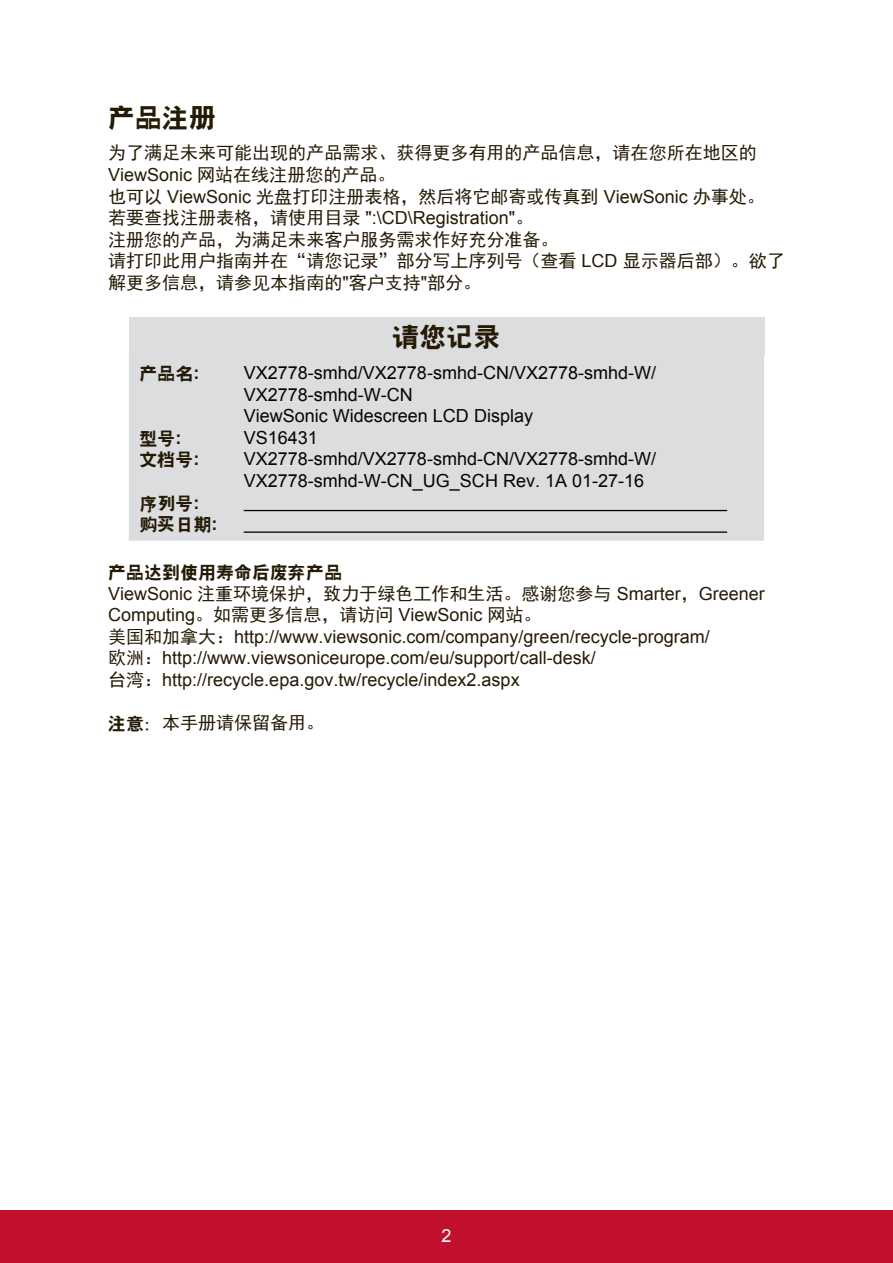
<style>
.page{position:relative;width:893px;height:1263px;background:#fff}
.page>*{position:absolute;margin:0;border:0;box-sizing:border-box;transform-origin:0 0}
.t1{font:27px "RS Cu Hei";color:#251a05}
.t2{font:18px/21.6px "Sim Hei";color:#251a05}
.t3{font:18px/21.6px "Arial";color:#251a05}
.t4{font:18px/21.6px "Arial";color:#040503}
.t5{font:18px/21.6px "RS Cu Hei";color:#251a05}
.t6{font:18px "Arial";color:#fff}
.s1{font-family:"Arial"}
.s2{font-family:"Sim Hei"}
.s3{font-family:"Arial";font-weight:700}
.s4{font-family:"RS Cu Hei"}
</style>
<div class="page">
<div style="left:0;top:1210px;width:892px;height:53px;background:#c3102f"></div>
<div style="left:129px;top:317px;width:634px;height:38px;background:#dcdddf"></div>
<div style="left:129px;top:355px;width:634px;height:186px;background:#dcdddf"></div>
<hr style="left:243px;top:510px;width:483px;height:1px;background:#040503">
<hr style="left:243px;top:531px;width:483px;height:2px;background:#040503">
<h1 class="t1" style="left:108px;top:104px;width:109px">产品注册</h1>
<p class="t2" style="left:108px;top:142px;width:658px">为了满足未来可能出现的产品需求、获得更多有用的产品信息，请在您所在地区的<br><span class="s1">ViewSonic</span> 网站在线注册您的产品。<br>也可以 <span class="s1">ViewSonic</span> 光盘打印注册表格，然后将它邮寄或传真到 <span class="s1">ViewSonic</span> 办事处。</p>
<p class="t3" style="left:108px;top:207px;width:426px"><span class="s2">若要查找注册表格，请使用目录</span> ":\CD\Registration"<span class="s2">。</span></p>
<p class="t2" style="left:108px;top:229px;width:678px">注册您的产品，为满足未来客户服务需求作好充分准备。<br>请打印此用户指南并在“请您记录”部分写上序列号（查看 <span class="s1">LCD</span> 显示器后部）。欲了解更多信息，请参见本指南的<span class="s1">"</span>客户支持<span class="s1">"</span>部分。</p>
<h1 class="t1" style="left:392px;top:323px;width:109px">请您记录</h1>
<p class="t5" style="left:139px;top:363px;width:61px">产品名<span class="s3">:</span></p>
<p class="t4" style="left:243px;top:362px;width:414px">VX2778-smhd/VX2778-smhd-CN/VX2778-smhd-W/ VX2778-smhd-W-CN<br>ViewSonic Widescreen LCD Display<br>VS16431<br>VX2778-smhd/VX2778-smhd-CN/VX2778-smhd-W/ VX2778-smhd-W-CN_UG_SCH Rev. 1A 01-27-16</p>
<p class="t5" style="left:139px;top:427px;width:61px">型号<span class="s3">:</span>文档号<span class="s3">:</span></p>
<p class="t5" style="left:139px;top:492px;width:79px">序列号<span class="s3">:</span>购买日期<span class="s3">:</span></p>
<p class="t5" style="left:108px;top:562px;width:235px">产品达到使用寿命后废弃产品</p>
<p class="t2" style="left:108px;top:582px;width:658px"><span class="s1">ViewSonic</span> 注重环境保护，致力于绿色工作和生活。感谢您参与 <span class="s1">Smarter</span>，<span class="s1">Greener</span></p>
<p class="t3" style="left:108px;top:604px;width:603px">Computing<span class="s2">。如需更多信息，请访问</span> ViewSonic <span class="s2">网站。<br>美国和加拿大：</span>http://www.viewsonic.com/company/green/recycle-program/<span class="s2">欧洲：</span>http://www.viewsoniceurope.com/eu/support/call-desk/<br><span class="s2">台湾：</span>http://recycle.epa.gov.tw/recycle/index2.aspx</p>
<p class="t2" style="left:108px;top:712px;width:217px"><span class="s4">注意：</span>本手册请保留备用。</p>
<p class="t6" style="left:441px;top:1223px;width:12px">2</p>
</div>
